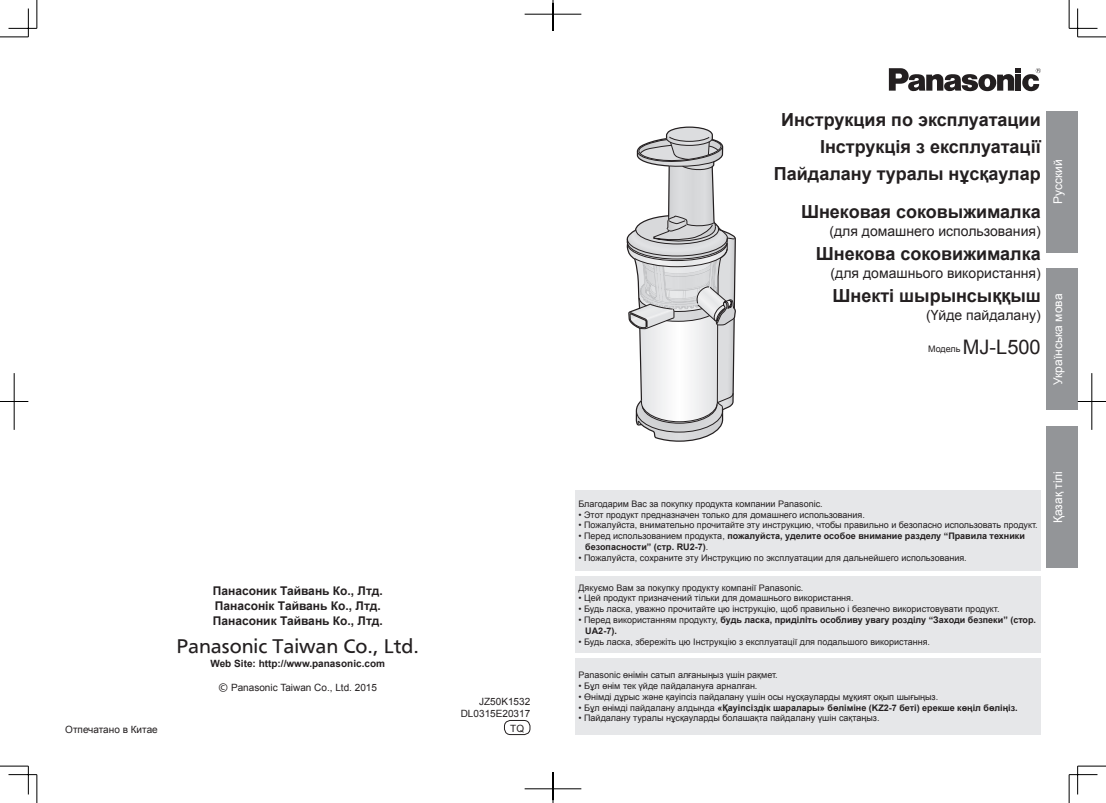
<style>
.page{position:relative;width:1106px;height:803px;background:#fff}
.page>*{position:absolute;margin:0;border:0;box-sizing:border-box;transform-origin:0 0}
.t1{font:20px "Arial";color:#231f20}
.t2{font:700 18px/26.8px "Arial";color:#231f20;text-align:right}
.t3{font:17px "PUD Sans serif M";color:#231f20}
.t4{font:14px "Arial";color:#231f20}
.t5{font:700 12px/15px "Arial";color:#231f20}
.t6{font:12px "Arial";color:#fff}
.t7{font:10px/12px "Arial";color:#231f20;text-align:right}
.t8{font:700 10px "Arial";color:#231f20}
.t9{font:9px "Arial";color:#231f20}
.t10{font:700 9px/10.8px "Arial";color:#231f20}
.s1{font-family:"PUD Sans serif M"}
.s2{font-weight:400}
</style>
<div class="page">
<svg style="left:888px;top:68px;width:152px;height:23px"></svg>
<div style="left:575px;top:575px;width:465px;height:77px;background:#e6e7e9"></div>
<div style="left:575px;top:658px;width:465px;height:76px;background:#e6e7e9"></div>
<div style="left:575px;top:490px;width:465px;height:80px;background:#e6e7e9"></div>
<svg style="left:626px;top:126px;width:110px;height:315px"></svg>
<div style="left:1046px;top:111px;width:31px;height:141px;background:#939598"></div>
<div style="left:1046px;top:268px;width:31px;height:142px;background:#939598"></div>
<div style="left:1046px;top:426px;width:31px;height:141px;background:#939598"></div>
<div style="left:504px;top:719px;width:26px;height:15px;border:1px solid #231f20;border-radius:6px"></div>
<svg style="left:0;top:0;width:38px;height:38px"></svg>
<svg style="left:0;top:765px;width:38px;height:37px"></svg>
<svg style="left:1068px;top:0;width:38px;height:38px"></svg>
<svg style="left:1068px;top:765px;width:38px;height:37px"></svg>
<hr style="left:524px;top:14px;width:57px;height:1px;background:#000">
<hr style="left:524px;top:788px;width:57px;height:1px;background:#000">
<svg style="left:0;top:401px;width:28px;height:1px"></svg>
<hr style="left:14px;top:373px;width:1px;height:56px;background:#000">
<svg style="left:1077px;top:401px;width:29px;height:1px"></svg>
<hr style="left:1091px;top:373px;width:1px;height:56px;background:#000">
<svg style="left:552px;top:0;width:2px;height:31px"></svg>
<svg style="left:552px;top:772px;width:2px;height:30px"></svg>
<p class="t7" style="left:65px;top:723px;width:94px">Отпечатано в Китае</p>
<h3 class="t5" style="left:213px;top:583px;width:171px">Панасоник Тайвань Ко., Лтд.<br>Панасонік Тайвань Ко., Лтд.<br>Панасоник Тайвань Ко., Лтд.</h3>
<h3 class="t3" style="left:176px;top:634px;width:244px">Panasonic Taiwan Co., Ltd.</h3>
<p class="t7" style="left:218px;top:681px;width:160px"><span class="s1">©</span> Panasonic Taiwan Co., Ltd. 2015</p>
<p class="t8" style="left:210px;top:656px;width:176px">Web Site: http://www.panasonic.com</p>
<p class="t7" style="left:461px;top:695px;width:71px">JZ50K1532<br>DL0315E20317</p>
<p class="t7" style="left:510px;top:721px;width:15px">TQ</p>
<h2 class="t2" style="left:774px;top:106px;width:268px">Инструкция по эксплуатации<br>Інструкція з експлуатації<br>Пайдалану туралы нұсқаулар</h2>
<h2 class="t2" style="left:801px;top:198px;width:241px">Шнековая соковыжималка</h2>
<h3 class="t4" style="left:829px;top:221px;width:213px">(для домашнего использования)</h3>
<h2 class="t2" style="left:815px;top:240px;width:226px">Шнекова соковижималка</h2>
<h3 class="t4" style="left:830px;top:263px;width:212px">(для домашнього використання)</h3>
<h2 class="t2" style="left:832px;top:282px;width:210px">Шнекті шырынсыққыш</h2>
<h3 class="t4" style="left:926px;top:305px;width:116px">(Үйде пайдалану)</h3>
<p class="t9" style="left:928px;top:342px;width:34px">Модель</p>
<h1 class="t1" style="left:963px;top:333px;width:79px">MJ-L500</h1>
<h3 class="t6" style="left:1049px;top:204px;width:46px;rotate:-90deg">Русский</h3>
<h3 class="t6" style="left:1049px;top:385px;width:93px;rotate:-90deg">Українська мова</h3>
<p class="t9" style="left:578px;top:497px;width:246px">Благодарим Вас за покупку продукта компании Panasonic.</p>
<p class="t9" style="left:578px;top:508px;width:288px">• Этот продукт предназначен только для домашнего использования.</p>
<p class="t9" style="left:578px;top:519px;width:461px">• Пожалуйста, внимательно прочитайте эту инструкцию, чтобы правильно и безопасно использовать продукт.</p>
<p class="t10" style="left:585px;top:530px;width:441px;text-indent:-7px"><span class="s2">• Перед использованием продукта,</span> пожалуйста, уделите особое внимание разделу “Правила техники безопасности” (стр. RU2-7)<span class="s2">.</span></p>
<p class="t9" style="left:578px;top:551px;width:390px">• Пожалуйста, сохраните эту Инструкцию по эксплуатации для дальнейшего использования.</p>
<p class="t9" style="left:578px;top:581px;width:226px">Дякуємо Вам за покупку продукту компанії Panasonic.</p>
<p class="t9" style="left:578px;top:591px;width:277px">• Цей продукт призначений тільки для домашнього використання.</p>
<p class="t9" style="left:578px;top:602px;width:422px">• Будь ласка, уважно прочитайте цю інструкцію, щоб правильно і безпечно використовувати продукт.</p>
<p class="t10" style="left:585px;top:614px;width:452px;text-indent:-7px"><span class="s2">• Перед використанням продукту,</span> будь ласка, приділіть особливу увагу розділу “Заходи безпеки” (стор.<br>UA2-7).</p>
<p class="t9" style="left:578px;top:635px;width:353px">• Будь ласка, збережіть цю Інструкцію з експлуатації для подальшого використання.</p>
<p class="t9" style="left:578px;top:668px;width:201px">Panasonic өнімін сатып алғаныңыз үшін рақмет.</p>
<p class="t9" style="left:578px;top:679px;width:180px">• Бұл өнім тек үйде пайдалануға арналған.</p>
<p class="t9" style="left:578px;top:690px;width:361px">• Өнімді дұрыс және қауіпсіз пайдалану үшін осы нұсқауларды мұқият оқып шығыңыз.</p>
<p class="t10" style="left:578px;top:701px;width:440px"><span class="s2">• Бұл өнімді пайдалану алдында</span> «Қауіпсіздік шаралары» бөліміне (KZ2-7 беті) ерекше көңіл бөліңіз.</p>
<p class="t9" style="left:578px;top:711px;width:302px">• Пайдалану туралы нұсқауларды болашақта пайдалану үшін сақтаңыз.</p>
<h3 class="t6" style="left:1049px;top:523px;width:54px;rotate:-90deg">Қазақ тілі</h3>
</div>
